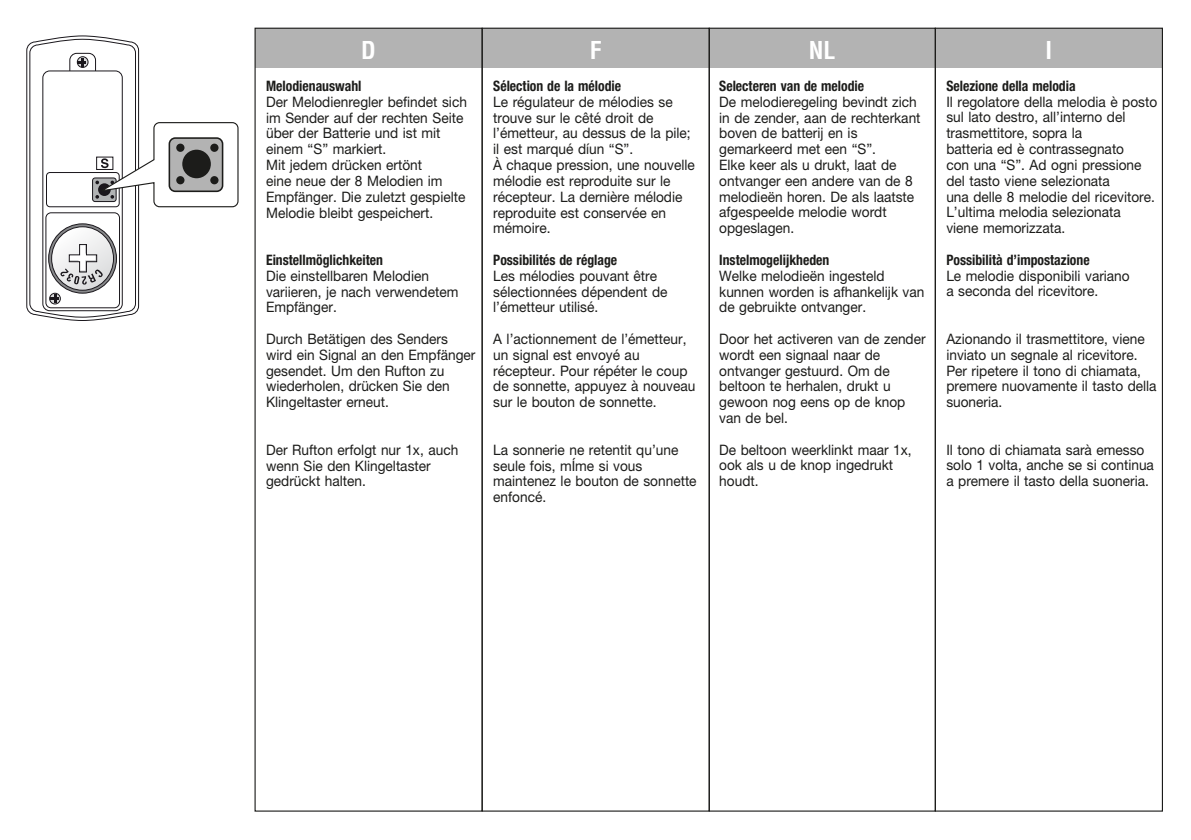
<style>
.page{position:relative;width:1191px;height:840px;background:#fff}
.page>*{position:absolute;margin:0;border:0;box-sizing:border-box;transform-origin:0 0}
.t1{font:700 condensed 24px "Helvetica";color:#fff}
.t2{font:14.4px/15.8px "Helvetica Neue";color:#1c1c1a;scale:.95 1}
.t3{font:700 condensed 14.4px "Helvetica Neue";color:#1c1c1a;scale:.95 1}
</style>
<div class="page">
<div style="left:255px;top:28px;width:907px;height:39px;background:#b3b3b3"></div>
<div style="left:934px;top:28px;width:229px;height:783px;border:1px solid #1c1c1a"></div>
<svg style="left:26px;top:35px;width:213px;height:286px"></svg>
<div style="left:169px;top:138px;width:54px;height:53px;background:#b3b3b3;border-radius:6px"></div>
<div style="left:169px;top:137px;width:54px;height:55px;border:2px solid #1c1c1a;border-radius:6px"></div>
<div style="left:210px;top:176px;width:8px;height:8px;background:#1c1c1a;border-radius:50%"></div>
<div style="left:210px;top:143px;width:8px;height:9px;background:#1c1c1a;border-radius:50%"></div>
<div style="left:176px;top:176px;width:8px;height:8px;background:#1c1c1a;border-radius:50%"></div>
<div style="left:176px;top:143px;width:8px;height:9px;background:#1c1c1a;border-radius:50%"></div>
<div style="left:182px;top:150px;width:29px;height:28px;background:#1c1c1a;border-radius:50%"></div>
<h1 class="t1" style="left:361px;top:35px;width:16px">D</h1>
<h1 class="t1" style="left:590px;top:35px;width:13px">F</h1>
<h1 class="t1" style="left:809px;top:35px;width:28px">NL</h1>
<h1 class="t1" style="left:1045px;top:36px;width:8px">I</h1>
<p class="t3" style="left:266px;top:77px;width:102px">Melodienauswahl</p>
<p class="t2" style="left:266px;top:93px;width:213px">Der Melodienregler befindet sich im Sender auf der rechten Seite über der Batterie und ist mit einem “S” markiert.<br>Mit jedem drücken ertönt<br>eine neue der 8 Melodien im<br>Empfänger. Die zuletzt gespielte<br>Melodie bleibt gespeichert.</p>
<p class="t3" style="left:266px;top:251px;width:125px">Einstellmöglichkeiten</p>
<p class="t2" style="left:266px;top:267px;width:204px">Die einstellbaren Melodien variieren, je nach verwendetem<br>Empfänger.</p>
<p class="t2" style="left:266px;top:330px;width:222px">Durch Betätigen des Senders wird ein Signal an den Empfänger gesendet. Um den Rufton zu wiederholen, drücken Sie den<br>Klingeltaster erneut.</p>
<p class="t2" style="left:266px;top:441px;width:204px">Der Rufton erfolgt nur 1x, auch wenn Sie den Klingeltaster gedrückt halten.</p>
<p class="t3" style="left:493px;top:77px;width:136px">Sélection de la mélodie</p>
<p class="t2" style="left:493px;top:93px;width:214px">Le régulateur de mélodies se trouve sur le cêté droit de l’émetteur, au dessus de la pile; il est marqué díun “S”.<br>À chaque pression, une nouvelle mélodie est reproduite sur le récepteur. La dernière mélodie reproduite est conservée en mémoire.</p>
<p class="t3" style="left:493px;top:251px;width:132px">Possibilités de réglage</p>
<p class="t2" style="left:493px;top:267px;width:185px">Les mélodies pouvant être sélectionnées dépendent de l’émetteur utilisé.</p>
<p class="t2" style="left:493px;top:330px;width:214px">A l’actionnement de l’émetteur, un signal est envoyé au récepteur. Pour répéter le coup de sonnette, appuyez à nouveau sur le bouton de sonnette.</p>
<p class="t2" style="left:493px;top:441px;width:216px">La sonnerie ne retentit qu’une seule fois, mÍme si vous maintenez le bouton de sonnette enfoncé.</p>
<p class="t3" style="left:719px;top:77px;width:154px">Selecteren van de melodie</p>
<p class="t2" style="left:719px;top:93px;width:213px">De melodieregeling bevindt zich in de zender, aan de rechterkant boven de batterij en is gemarkeerd met een “S”.<br>Elke keer als u drukt, laat de ontvanger een andere van de 8 melodieën horen. De als laatste afgespeelde melodie wordt opgeslagen.</p>
<p class="t3" style="left:719px;top:251px;width:117px">Instelmogelijkheden</p>
<p class="t2" style="left:719px;top:267px;width:217px">Welke melodieën ingesteld kunnen worden is afhankelijk van de gebruikte ontvanger.</p>
<p class="t2" style="left:719px;top:330px;width:219px">Door het activeren van de zender wordt een signaal naar de ontvanger gestuurd. Om de beltoon te herhalen, drukt u gewoon nog eens op de knop van de bel.</p>
<p class="t2" style="left:719px;top:441px;width:204px">De beltoon weerklinkt maar 1x, ook als u de knop ingedrukt houdt.</p>
<p class="t3" style="left:946px;top:77px;width:138px">Selezione della melodia</p>
<p class="t2" style="left:946px;top:93px;width:223px">Il regolatore della melodia è posto sul lato destro, all’interno del trasmettitore, sopra la<br>batteria ed è contrassegnato<br>con una “S”. Ad ogni pressione del tasto viene selezionata<br>una delle 8 melodie del ricevitore.<br>L’ultima melodia selezionata<br>viene memorizzata.</p>
<p class="t3" style="left:946px;top:251px;width:152px">Possibilità d’impostazione</p>
<p class="t2" style="left:946px;top:267px;width:194px">Le melodie disponibili variano a seconda del ricevitore.</p>
<p class="t2" style="left:946px;top:330px;width:223px">Azionando il trasmettitore, viene inviato un segnale al ricevitore.<br>Per ripetere il tono di chiamata, premere nuovamente il tasto della suoneria.</p>
<p class="t2" style="left:946px;top:441px;width:220px">Il tono di chiamata sarà emesso solo 1 volta, anche se si continua a premere il tasto della suoneria.</p>
</div>
